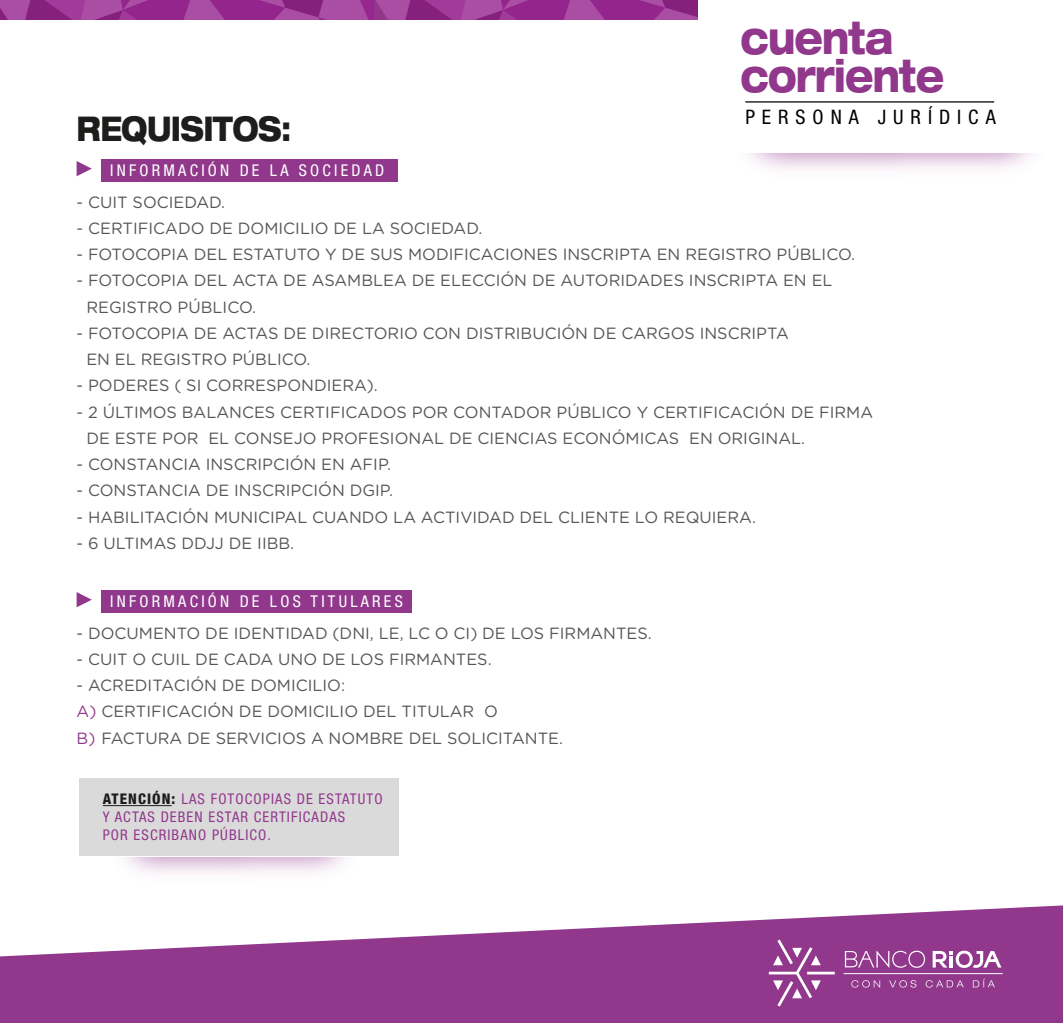
<style>
.page{position:relative;width:1063px;height:1023px;background:#fff}
.page>*{position:absolute;margin:0;border:0;box-sizing:border-box;transform-origin:0 0}
.t1{font:800 expanded 45.25px/37.9px "Helvetica Neue LT Std";letter-spacing:-.025em;color:#91388c;scale:.77 1}
.t2{font:800 expanded 34.12px "Helvetica Neue LT Std";letter-spacing:-.025em;color:#1d1d1b;scale:.77 1}
.t3{font:condensed 20px "Helvetica Neue LT Std";letter-spacing:.35em;color:#000}
.t4{font:16.25px/26.2px "Gotham Rounded";color:#565656}
.t5{font:condensed 16.25px "Helvetica Neue LT Std";letter-spacing:.2em;color:#fff}
.t6{font:condensed 14.75px/17.6px "Helvetica Neue LT Std";letter-spacing:.075em;color:#91388c}
.s1{color:#91388c}
.s2{font-weight:800;color:#1d1d1b}
</style>
<div class="page">
<svg style="left:0;top:0;width:698px;height:19px;background:#9a3593"></svg>
<svg style="left:0;top:905px;width:1062px;height:117px;fill:#91388c"></svg>
<hr style="left:807px;top:971px;width:27px;height:3px;background:#fff">
<hr style="left:768px;top:971px;width:29px;height:3px;background:#fff">
<svg style="left:773px;top:936px;width:47px;height:73px;background:#a760a3"></svg>
<hr style="left:843px;top:973px;width:159px;height:1px;background:#fff">
<svg style="left:851px;top:980px;width:29px;height:7px"></svg>
<svg style="left:889px;top:980px;width:27px;height:7px"></svg>
<svg style="left:925px;top:980px;width:38px;height:7px"></svg>
<svg style="left:972px;top:978px;width:22px;height:9px"></svg>
<svg style="left:932px;top:950px;width:69px;height:17px"></svg>
<svg style="left:845px;top:950px;width:80px;height:17px"></svg>
<svg style="left:77px;top:161px;width:15px;height:15px"></svg>
<div style="left:101px;top:159px;width:297px;height:23px;background:#91388c"></div>
<svg style="left:77px;top:592px;width:15px;height:15px"></svg>
<div style="left:101px;top:590px;width:311px;height:22px;background:#91388c"></div>
<hr style="left:745px;top:101px;width:249px;height:1px;background:#000">
<div style="left:79px;top:778px;width:319px;height:78px;background:#dbdada"></div>
<div style="left:108px;top:806px;width:268px;height:51px;background:#dbdada"></div>
<hr style="left:103px;top:805px;width:69px;height:1px;background:#1d1d1b">
<h2 class="t2" style="left:77px;top:106px;width:280px">REQUISITOS:</h2>
<p class="t5" style="left:110px;top:161px;width:275px">INFORMACIÓN DE LA SOCIEDAD</p>
<h1 class="t1" style="left:740px;top:18px;width:266px">cuenta corriente</h1>
<p class="t3" style="left:745px;top:105px;width:252px">PERSONA JURÍDICA</p>
<p class="t4" style="left:77px;top:188px;width:150px">- CUIT SOCIEDAD.</p>
<p class="t4" style="left:77px;top:214px;width:407px">- CERTIFICADO DE DOMICILIO DE LA SOCIEDAD.</p>
<p class="t4" style="left:77px;top:240px;width:780px">- FOTOCOPIA DEL ESTATUTO Y DE SUS MODIFICACIONES INSCRIPTA EN REGISTRO PÚBLICO.</p>
<p class="t4" style="left:86px;top:267px;width:747px;text-indent:-10px">- FOTOCOPIA DEL ACTA DE ASAMBLEA DE ELECCIÓN DE AUTORIDADES INSCRIPTA EN EL<br>REGISTRO PÚBLICO.</p>
<p class="t4" style="left:86px;top:319px;width:704px;text-indent:-10px">- FOTOCOPIA DE ACTAS DE DIRECTORIO CON DISTRIBUCIÓN DE CARGOS INSCRIPTA<br>EN EL REGISTRO PÚBLICO.</p>
<p class="t4" style="left:77px;top:372px;width:303px">- PODERES ( SI CORRESPONDIERA).</p>
<p class="t4" style="left:86px;top:398px;width:788px;text-indent:-10px">- 2 ÚLTIMOS BALANCES CERTIFICADOS POR CONTADOR PÚBLICO Y CERTIFICACIÓN DE FIRMA<br>DE ESTE POR EL CONSEJO PROFESIONAL DE CIENCIAS ECONÓMICAS EN ORIGINAL.</p>
<p class="t4" style="left:77px;top:450px;width:316px">- CONSTANCIA INSCRIPCIÓN EN AFIP.</p>
<p class="t4" style="left:77px;top:477px;width:318px">- CONSTANCIA DE INSCRIPCIÓN DGIP.</p>
<p class="t4" style="left:77px;top:503px;width:681px">- HABILITACIÓN MUNICIPAL CUANDO LA ACTIVIDAD DEL CLIENTE LO REQUIERA.</p>
<p class="t4" style="left:77px;top:529px;width:219px">- 6 ULTIMAS DDJJ DE IIBB.</p>
<p class="t5" style="left:110px;top:591px;width:294px">INFORMACIÓN DE LOS TITULARES</p>
<p class="t4" style="left:77px;top:619px;width:576px">- DOCUMENTO DE IDENTIDAD (DNI, LE, LC O CI) DE LOS FIRMANTES.</p>
<p class="t4" style="left:77px;top:645px;width:416px">- CUIT O CUIL DE CADA UNO DE LOS FIRMANTES.</p>
<p class="t4" style="left:77px;top:671px;width:488px">- ACREDITACIÓN DE DOMICILIO:<br><span class="s1">A)</span> CERTIFICACIÓN DE DOMICILIO DEL TITULAR O<br><span class="s1">B)</span> FACTURA DE SERVICIOS A NOMBRE DEL SOLICITANTE.</p>
<p class="t6" style="left:103px;top:790px;width:281px"><span class="s2">ATENCIÓN:</span> LAS FOTOCOPIAS DE ESTATUTO<br>Y ACTAS DEBEN ESTAR CERTIFICADAS<br>POR ESCRIBANO PÚBLICO.</p>
</div>
